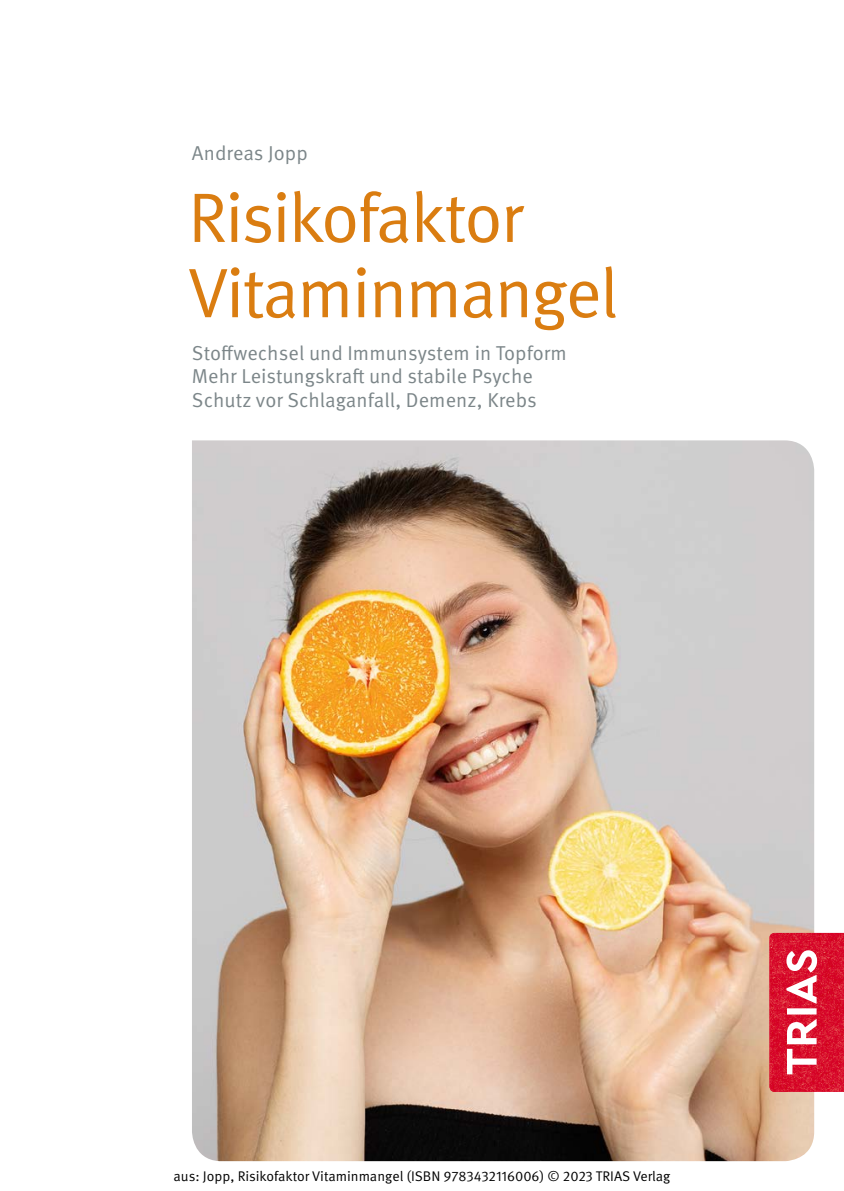
<style>
.page{position:relative;width:844px;height:1191px;background:#fff}
.page>*{position:absolute;margin:0;border:0;box-sizing:border-box;transform-origin:0 0}
.t1{font:70px/75.2px "Meta Pro Norm";letter-spacing:-.03em;color:#da7d11}
.t2{font:20.12px/23.6px "Meta Pro Norm";letter-spacing:.005em;color:#7c8689}
.t3{font:14px "Meta Pro Norm";color:#000}
</style>
<div class="page">
<img style="left:192px;top:440px;width:622px;height:721px">
<svg style="left:769px;top:933px;width:74px;height:158px;background:#dd354c"></svg>
<p class="t2" style="left:192px;top:140px;width:117px">Andreas Jopp</p>
<h1 class="t1" style="left:188px;top:175px;width:432px">Risikofaktor<br>Vitaminmangel</h1>
<p class="t2" style="left:192px;top:339px;width:376px">Stoffwechsel und Immunsystem in Topform<br>Mehr Leistungskraft und stabile Psyche<br>Schutz vor Schlaganfall, Demenz, Krebs</p>
<p class="t3" style="left:173px;top:1165px;width:498px">aus: Jopp, Risikofaktor Vitaminmangel (ISBN 9783432116006) © 2023 TRIAS Verlag</p>
</div>
